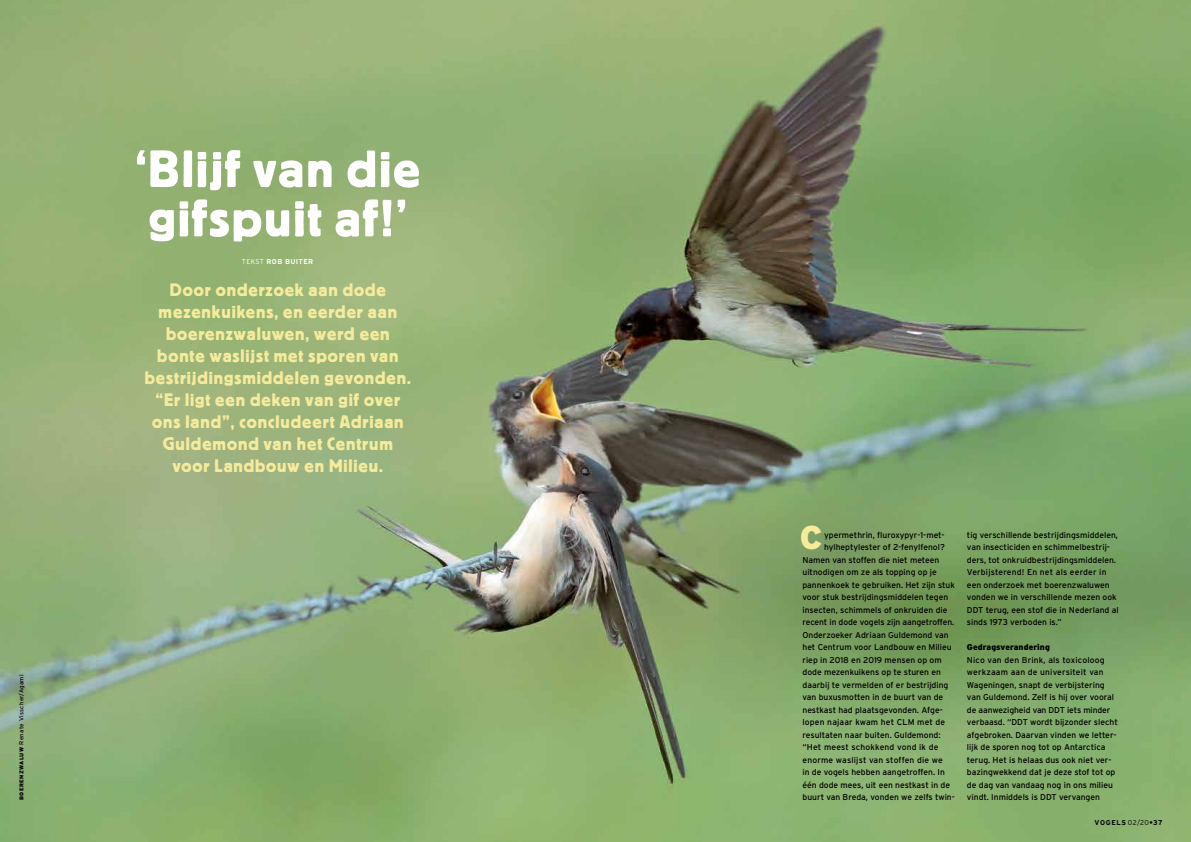
<style>
.page{position:relative;width:1191px;height:842px;background:#fff}
.page>*{position:absolute;margin:0;border:0;box-sizing:border-box;transform-origin:0 0}
.t1{font:52px/49.3px "Block BE";letter-spacing:.04em;color:#fff}
.t2{font:900 33px "Interstate";color:#f6eb9c}
.t3{font:18px/22px "Block BE";letter-spacing:.05em;color:#f6eb9c;text-align:center}
.t4{font:8.5px/12.5px "Interstate";color:#000}
.t5{font:8.5px "Interstate";letter-spacing:.02em;color:#000}
.t6{font:900 8.5px "Interstate";letter-spacing:.01em;color:#000}
.t7{font:700 7px "Interstate";letter-spacing:.05em;color:#fff}
.t8{font:700 7px "Interstate";letter-spacing:.1em;color:#000}
.t9{font:6px "Interstate";letter-spacing:.05em;color:#000}
.s1{font-weight:900;font-size:5.5px}
.s2{font-weight:300}
</style>
<div class="page">
<img style="left:0;top:0;width:1191px;height:842px">
<p class="t9" style="left:18px;top:800px;width:127px;rotate:-90deg"><span class="s1">BOERENZWALUW</span> Renate Visscher/Agami</p>
<h1 class="t1" style="left:135px;top:144px;width:286px">‘Blijf van die gifspuit af!’</h1>
<p class="t7" style="left:242px;top:257px;width:73px"><span class="s2">TEKST</span> ROB BUITER</p>
<p class="t3" style="left:145px;top:279px;width:267px">Door onderzoek aan dode mezenkuikens, en eerder aan boerenzwaluwen, werd een bonte waslijst met sporen van bestrijdingsmiddelen gevonden. “Er ligt een deken van gif over ons land”, concludeert Adriaan<br>Guldemond van het Centrum voor Landbouw en Milieu.</p>
<h2 class="t2" style="left:799px;top:518px;width:24px">C</h2>
<p class="t4" style="left:824px;top:528px;width:122px">ypermethrin, fluroxypyr-1-met-</p>
<p class="t4" style="left:824px;top:541px;width:122px">hylheptylester of 2-fenylfenol?</p>
<p class="t4" style="left:802px;top:553px;width:138px">Namen van stoffen die niet meteen</p>
<p class="t4" style="left:802px;top:566px;width:136px">uitnodigen om ze als topping op je</p>
<p class="t4" style="left:802px;top:578px;width:154px">pannenkoek te gebruiken. Het zijn stuk</p>
<p class="t4" style="left:802px;top:591px;width:147px">voor stuk bestrijdingsmiddelen tegen</p>
<p class="t4" style="left:802px;top:603px;width:146px">insecten, schimmels of onkruiden die</p>
<p class="t4" style="left:802px;top:616px;width:153px">recent in dode vogels zijn aangetroffen.</p>
<p class="t4" style="left:802px;top:628px;width:148px">Onderzoeker Adriaan Guldemond van</p>
<p class="t4" style="left:802px;top:641px;width:151px">het Centrum voor Landbouw en Milieu</p>
<p class="t4" style="left:802px;top:653px;width:141px">riep in 2018 en 2019 mensen op om</p>
<p class="t4" style="left:802px;top:666px;width:140px">dode mezenkuikens op te sturen en</p>
<p class="t4" style="left:802px;top:678px;width:147px">daarbij te vermelden of er bestrijding</p>
<p class="t4" style="left:802px;top:691px;width:142px">van buxusmotten in de buurt van de</p>
<p class="t4" style="left:802px;top:703px;width:142px">nestkast had plaatsgevonden. Afge-</p>
<p class="t5" style="left:802px;top:717px;width:144px">lopen najaar kwam het CLM met de</p>
<p class="t4" style="left:802px;top:728px;width:140px">resultaten naar buiten. Guldemond:</p>
<p class="t5" style="left:802px;top:742px;width:137px">“Het meest schokkend vond ik de</p>
<p class="t5" style="left:802px;top:755px;width:142px">enorme waslijst van stoffen die we</p>
<p class="t4" style="left:802px;top:766px;width:144px">in de vogels hebben aangetroffen. In</p>
<p class="t4" style="left:802px;top:778px;width:149px">één dode mees, uit een nestkast in de</p>
<p class="t4" style="left:802px;top:791px;width:154px">buurt van Breda, vonden we zelfs twin-</p>
<p class="t4" style="left:967px;top:528px;width:153px">tig verschillende bestrijdingsmiddelen, van insecticiden en schimmelbestrij&shy;ders, tot onkruidbestrijdingsmiddelen.<br>Verbijsterend! En net als eerder in een onderzoek met boerenzwaluwen vonden we in verschillende mezen ook DDT terug, een stof die in Nederland al sinds 1973 verboden is.”</p>
<p class="t6" style="left:967px;top:642px;width:84px">Gedragsverandering</p>
<p class="t4" style="left:967px;top:653px;width:152px">Nico van den Brink, als toxicoloog werkzaam aan de universiteit van Wageningen, snapt de verbijstering van Guldemond. Zelf is hij over vooral de aanwezigheid van DDT iets minder verbaasd. “DDT wordt bijzonder slecht afgebroken. Daarvan vinden we letter&shy;lijk de sporen nog tot op Antarctica terug. Het is helaas dus ook niet ver&shy;bazingwekkend dat je deze stof tot op de dag van vandaag nog in ons milieu vindt. Inmiddels is DDT vervangen</p>
<p class="t8" style="left:1094px;top:819px;width:70px">VOGELS <span class="s2">02/20</span>•37</p>
</div>
